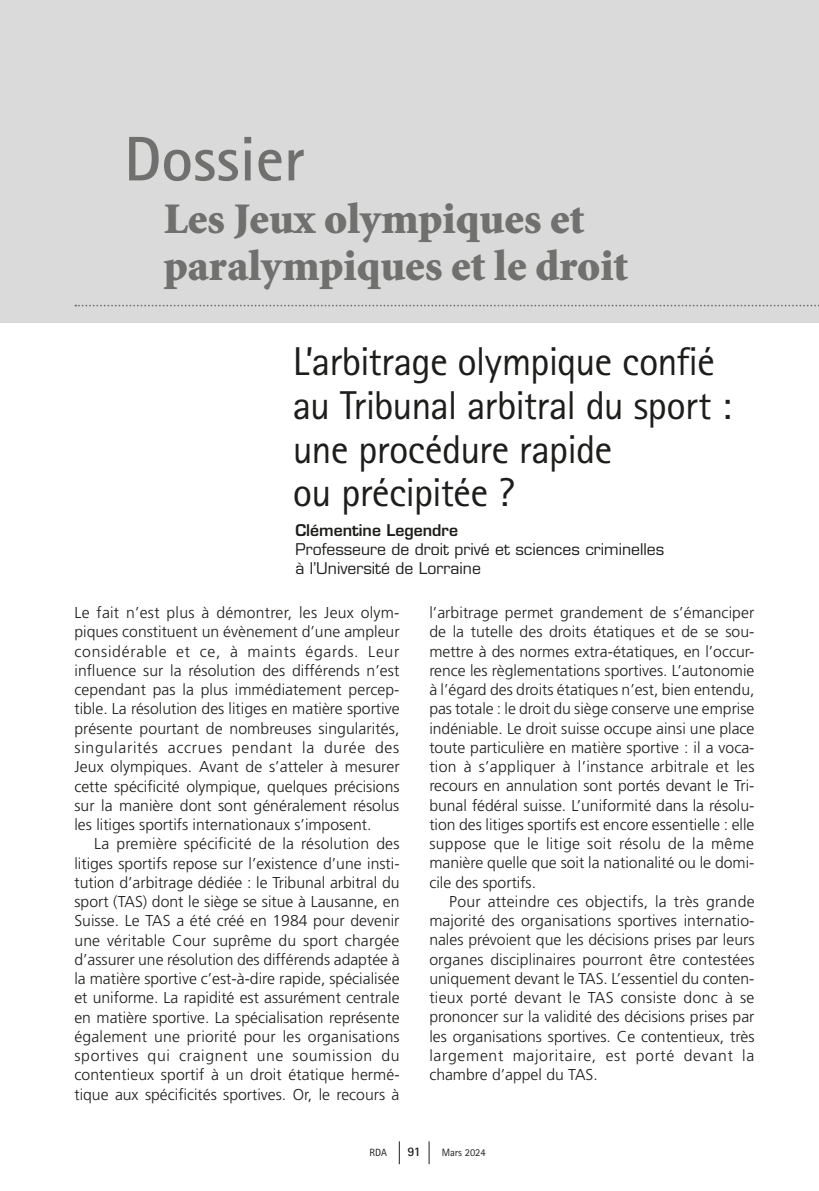
<style>
.page{position:relative;width:819px;height:1191px;background:#fff}
.page>*{position:absolute;margin:0;border:0;box-sizing:border-box;transform-origin:0 0}
.t1{font:700 63px "Rotis Sans Serif Std";color:#70706f}
.t2{font:900 43.75px/47.2px "Minion Std";color:#70706f}
.t3{font:40.25px/43.8px "Rotis Sans Serif Std";letter-spacing:-.025em;color:#1d1d1b}
.t4{font:300 15.75px/19.2px "Frutiger LT Std";color:#1d1d1b;text-align:justify}
.t5{font:15.75px/19.2px "Eurostile LT Std";color:#1d1d1b}
.t6{font:600 15.75px "Eurostile LT Std";color:#1d1d1b}
.t7{font:700 13.12px "Rotis Sans Serif Std";color:#1d1d1b}
.t8{font:10.5px "Rotis Sans Serif Std";color:#1d1d1b}
</style>
<div class="page">
<svg style="left:399px;top:1141px;width:1px;height:23px"></svg>
<svg style="left:429px;top:1141px;width:1px;height:23px"></svg>
<div style="left:0;top:0;width:819px;height:322px;background:#dadada"></div>
<svg style="left:75px;top:305px;width:744px;height:1px"></svg>
<h1 class="t1" style="left:124px;top:119px;width:182px">Dossier</h1>
<h2 class="t2" style="left:164px;top:196px;width:466px">Les Jeux olympiques et paralympiques et le droit</h2>
<h3 class="t3" style="left:293px;top:339px;width:440px">L’arbitrage olympique confié au Tribunal arbitral du sport : une procédure rapide<br>ou précipitée ?</h3>
<p class="t6" style="left:295px;top:520px;width:164px">Clémentine Legendre</p>
<p class="t5" style="left:295px;top:539px;width:370px">Professeure de droit privé et sciences criminelles à l’Université de Lorraine</p>
<p class="t4" style="left:74px;top:603px;width:326px">Le fait n’est plus à démontrer, les Jeux olym&shy;piques constituent un évènement d’une ampleur considérable et ce, à maints égards. Leur influence sur la résolution des différends n’est cependant pas la plus immédiatement percep&shy;tible. La résolution des litiges en matière sportive présente pourtant de nombreuses singularités, singularités accrues pendant la durée des Jeux olympiques. Avant de s’atteler à mesurer cette spécificité olympique, quelques précisions sur la manière dont sont généralement résolus les litiges sportifs internationaux s’imposent.</p>
<p class="t4" style="left:74px;top:834px;width:327px;text-indent:20px">La première spécificité de la résolution des litiges sportifs repose sur l’existence d’une insti&shy;tution d’arbitrage dédiée : le Tribunal arbitral du sport (TAS) dont le siège se situe à Lausanne, en Suisse. Le TAS a été créé en 1984 pour devenir une véritable Cour suprême du sport chargée d’assurer une résolution des différends adaptée à la matière sportive c’est-à-dire rapide, spécialisée et uniforme. La rapidité est assurément centrale en matière sportive. La spécialisation représente également une priorité pour les organisations sportives qui craignent une soumission du contentieux sportif à un droit étatique hermé&shy;tique aux spécificités sportives. Or, le recours à</p>
<p class="t4" style="left:429px;top:603px;width:327px">l’arbitrage permet grandement de s’émanciper de la tutelle des droits étatiques et de se sou&shy;mettre à des normes extra-étatiques, en l’occur&shy;rence les règlementations sportives. L’autonomie à l’égard des droits étatiques n’est, bien entendu, pas totale : le droit du siège conserve une emprise indéniable. Le droit suisse occupe ainsi une place toute particulière en matière sportive : il a voca&shy;tion à s’appliquer à l’instance arbitrale et les recours en annulation sont portés devant le Tri&shy;bunal fédéral suisse. L’uniformité dans la résolu&shy;tion des litiges sportifs est encore essentielle : elle suppose que le litige soit résolu de la même manière quelle que soit la nationalité ou le domi&shy;cile des sportifs.</p>
<p class="t4" style="left:429px;top:892px;width:327px;text-indent:20px">Pour atteindre ces objectifs, la très grande majorité des organisations sportives internatio&shy;nales prévoient que les décisions prises par leurs organes disciplinaires pourront être contestées uniquement devant le TAS. L’essentiel du conten&shy;tieux porté devant le TAS consiste donc à se prononcer sur la validité des décisions prises par les organisations sportives. Ce contentieux, très largement majoritaire, est porté devant la chambre d’appel du TAS.</p>
<p class="t8" style="left:369px;top:1146px;width:19px">RDA</p>
<p class="t7" style="left:407px;top:1143px;width:15px">91</p>
<p class="t8" style="left:441px;top:1146px;width:45px">Mars 2024</p>
</div>
